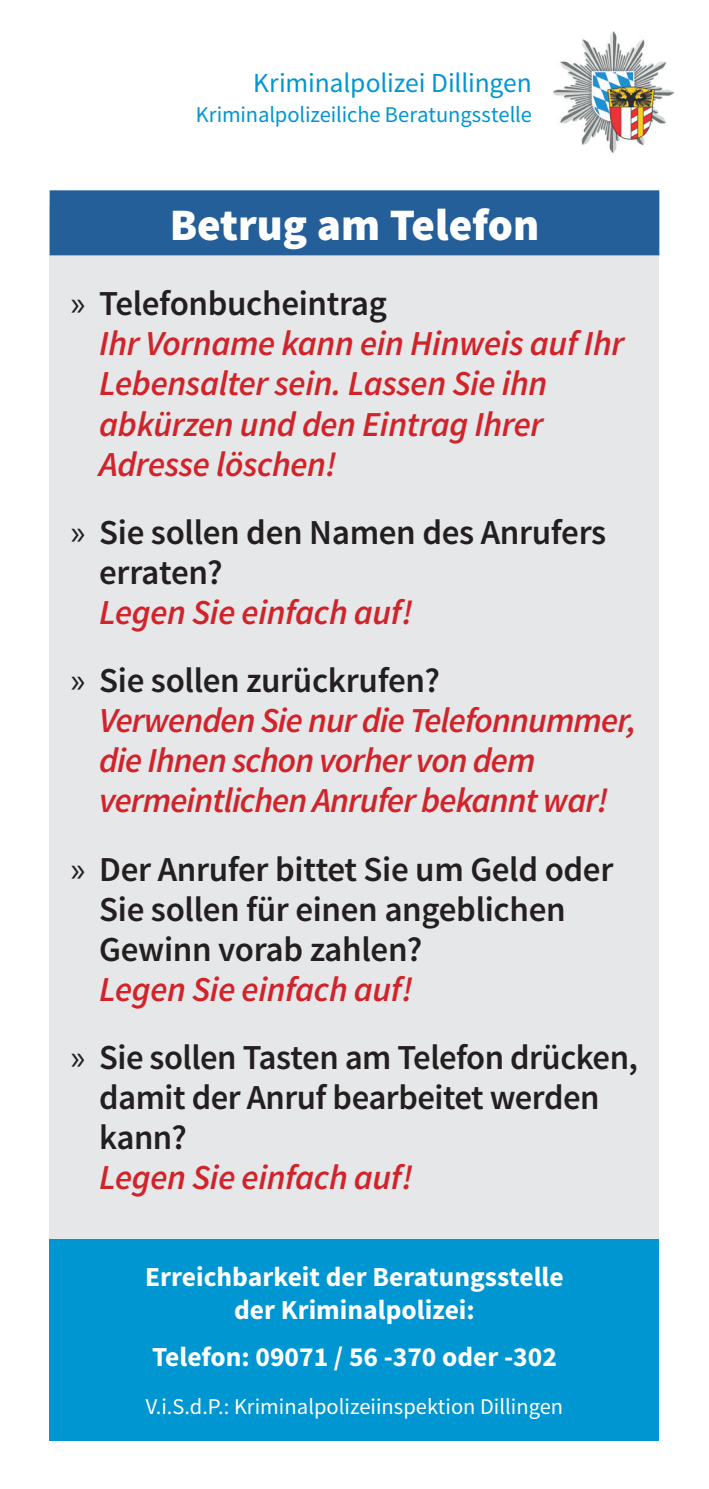
<style>
.page{position:relative;width:709px;height:1489px;background:#fff}
.page>*{position:absolute;margin:0;border:0;box-sizing:border-box;transform-origin:0 0}
.t1{font:900 45px "Source Sans Pro";color:#fff}
.t2{font:600 35px/40px "Source Sans Pro";letter-spacing:-.01em;color:#231f20}
.t3{font:italic 600 35px/40px "Source Sans Pro";letter-spacing:-.02em;color:#d1232a}
.t4{font:700 27.5px/33px "Source Sans Pro";color:#fff;text-align:center}
.t5{font:27.5px "Source Sans Pro";letter-spacing:-.005em;color:#0096d1}
.t6{font:22.5px "Source Sans Pro";color:#fff}
.t7{font:22.5px "Source Sans Pro";letter-spacing:-.005em;color:#0096d1}
.s1{font-family:"Myriad Pro";font-weight:400;font-style:normal;color:#231f20}
.s2{font-style:normal;color:#231f20}
.s3{font-family:"Myriad Pro";font-weight:400}
.s4{font-style:italic;color:#d1232a}
</style>
<div class="page">
<img style="left:553px;top:32px;width:120px;height:120px">
<div style="left:50px;top:206px;width:609px;height:1234px;background:#e6e7e9"></div>
<div style="left:50px;top:190px;width:609px;height:65px;background:#245f9a"></div>
<div style="left:50px;top:1238px;width:609px;height:202px;background:#0096d1"></div>
<p class="t5" style="left:253px;top:65px;width:280px">Kriminalpolizei Dillingen</p>
<p class="t7" style="left:196px;top:100px;width:338px">Kriminalpolizeiliche Beratungsstelle</p>
<p class="t1" style="left:170px;top:196px;width:371px">Betrug am Telefon</p>
<p class="t3" style="left:99px;top:284px;width:526px;text-indent:-28px"><span class="s1">»</span> <span class="s2">Telefonbucheintrag<br></span>Ihr Vorname kann ein Hinweis auf Ihr<br>Lebensalter sein. Lassen Sie ihn abkürzen und den Eintrag Ihrer<br>Adresse löschen!</p>
<p class="t2" style="left:99px;top:513px;width:508px;text-indent:-28px"><span class="s3">»</span> Sie sollen den Namen des Anrufers erraten?</p>
<p class="t2" style="left:71px;top:579px;width:370px;line-height:68.2px;text-align:center"><span class="s4">Legen Sie einfach auf!<br></span><span class="s3">»</span> Sie sollen zurückrufen?</p>
<p class="t3" style="left:99px;top:700px;width:539px">Verwenden Sie nur die Telefonnummer, die Ihnen schon vorher von dem vermeintlichen Anrufer bekannt war!</p>
<p class="t2" style="left:99px;top:850px;width:515px;text-indent:-28px"><span class="s3">»</span> Der Anrufer bittet Sie um Geld oder<br>Sie sollen für einen angeblichen<br>Gewinn vorab zahlen?</p>
<p class="t2" style="left:71px;top:956px;width:568px;line-height:68.2px;text-indent:28px"><span class="s4">Legen Sie einfach auf!<br></span><span class="s3">»</span> Sie sollen Tasten am Telefon drücken,</p>
<p class="t2" style="left:99px;top:1078px;width:502px">damit der Anruf bearbeitet werden kann?</p>
<p class="t3" style="left:99px;top:1157px;width:315px">Legen Sie einfach auf!</p>
<p class="t4" style="left:145px;top:1261px;width:420px">Erreichbarkeit der Beratungsstelle der Kriminalpolizei:</p>
<p class="t4" style="left:152px;top:1341px;width:406px">Telefon: 09071 / 56 -370 oder -302</p>
<p class="t6" style="left:146px;top:1392px;width:419px">V.i.S.d.P.: Kriminalpolizeiinspektion Dillingen</p>
</div>
